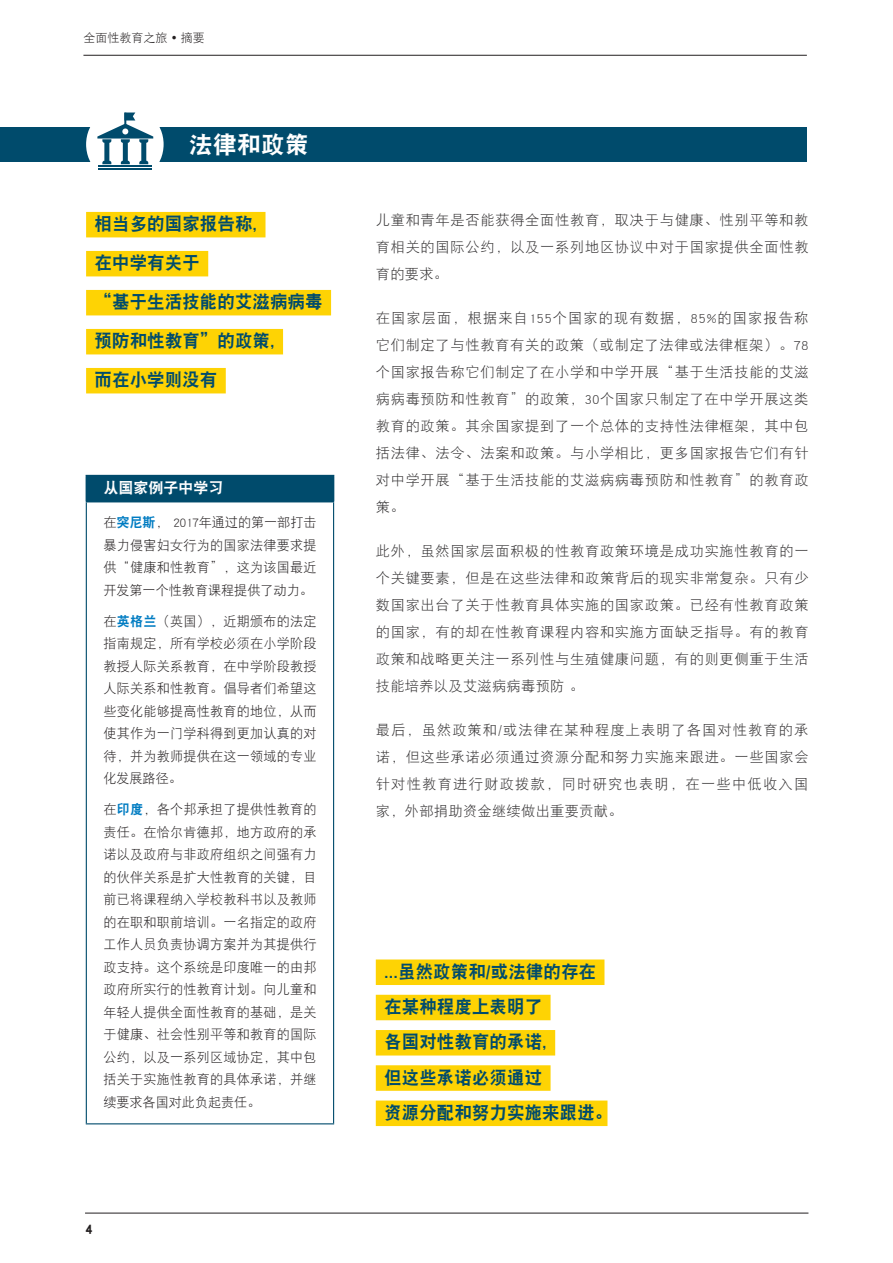
<style>
.page{position:relative;width:893px;height:1263px;background:#fff}
.page>*{position:absolute;margin:0;border:0;box-sizing:border-box;transform-origin:0 0}
.Titre{font:24px "DFP Hei W9";color:#fff}
.t1{font:18px "DFP Hei W9";letter-spacing:.005em;color:#004b6c}
.BOX_2_Head{font:15px "DFP Hei W9";color:#fff}
.t2{font:15px "DFP Hei W9";color:#231f20}
.TEXTE{font:14.25px/27px "DFP Hei W3";letter-spacing:.05em;color:#312f30;text-align:justify}
.BOX_2_text{font:13.5px/22.5px "DFP Hei W3";letter-spacing:.02em;color:#231f20;text-align:justify}
.t3{font:12px "DFP Hei W3";color:#231f20}
.s1{font-family:"DFP Hei W9";color:#007cc2}
</style>
<div class="page">
<hr style="left:83px;top:55px;width:724px;height:1px;background:#231f20">
<hr style="left:85px;top:1213px;width:723px;height:1px;background:#231f20">
<div style="left:0;top:127px;width:807px;height:34px;background:#004b6c"></div>
<div style="left:86px;top:106px;width:78px;height:77px;background:#fff;border-radius:50%"></div>
<hr style="left:98px;top:165px;width:54px;height:2px;background:#004b6c">
<hr style="left:98px;top:168px;width:54px;height:2px;background:#004b6c">
<svg style="left:97px;top:113px;width:56px;height:51px"></svg>
<div style="left:86px;top:476px;width:248px;height:26px;background:#004b6c"></div>
<hr style="left:86px;top:502px;width:1px;height:621px;background:#004b6c">
<hr style="left:333px;top:502px;width:1px;height:621px;background:#004b6c">
<hr style="left:86px;top:1123px;width:248px;height:1px;background:#004b6c">
<hr style="left:86px;top:475px;width:248px;height:1px;background:#004b6c">
<div style="left:376px;top:959px;width:228px;height:26px;background:#fed304"></div>
<div style="left:376px;top:995px;width:175px;height:25px;background:#fed304"></div>
<div style="left:376px;top:1030px;width:179px;height:25px;background:#fed304"></div>
<div style="left:376px;top:1065px;width:175px;height:26px;background:#fed304"></div>
<div style="left:376px;top:1100px;width:231px;height:26px;background:#fed304"></div>
<div style="left:86px;top:212px;width:179px;height:25px;background:#fed304"></div>
<div style="left:86px;top:251px;width:122px;height:25px;background:#fed304"></div>
<div style="left:86px;top:290px;width:245px;height:25px;background:#fed304"></div>
<div style="left:86px;top:329px;width:197px;height:25px;background:#fed304"></div>
<div style="left:86px;top:368px;width:140px;height:25px;background:#fed304"></div>
<p class="t3" style="left:83px;top:32px;width:123px">全面性教育之旅 • 摘要</p>
<p class="Titre" style="left:189px;top:132px;width:121px">法律和政策</p>
<p class="t1" style="left:95px;top:215px;width:164px">相当多的国家报告称,</p>
<p class="t1" style="left:95px;top:254px;width:107px">在中学有关于</p>
<p class="t1" style="left:95px;top:293px;width:230px">“基于生活技能的艾滋病病毒</p>
<p class="t1" style="left:95px;top:332px;width:182px">预防和性教育”的政策,</p>
<p class="t1" style="left:95px;top:371px;width:124px">而在小学则没有</p>
<p class="BOX_2_Head" style="left:103px;top:480px;width:121px">从国家例子中学习</p>
<p class="BOX_2_text" style="left:103px;top:511px;width:215px">在<span class="s1">突尼斯</span>， 2017年通过的第一部打击暴力侵害妇女行为的国家法律要求提供“健康和性教育”，这为该国最近开发第一个性教育课程提供了动力。</p>
<p class="BOX_2_text" style="left:103px;top:610px;width:215px">在<span class="s1">英格兰</span>（英国），近期颁布的法定指南规定，所有学校必须在小学阶段教授人际关系教育，在中学阶段教授人际关系和性教育。倡导者们希望这些变化能够提高性教育的地位，从而使其作为一门学科得到更加认真的对待，并为教师提供在这一领域的专业化发展路径。</p>
<p class="BOX_2_text" style="left:103px;top:798px;width:215px">在<span class="s1">印度</span>，各个邦承担了提供性教育的责任。在恰尔肯德邦，地方政府的承诺以及政府与非政府组织之间强有力的伙伴关系是扩大性教育的关键，目前已将课程纳入学校教科书以及教师的在职和职前培训。一名指定的政府工作人员负责协调方案并为其提供行政支持。这个系统是印度唯一的由邦政府所实行的性教育计划。向儿童和年轻人提供全面性教育的基础，是关于健康、社会性别平等和教育的国际公约，以及一系列区域协定，其中包括关于实施性教育的具体承诺，并继续要求各国对此负起责任。</p>
<p class="t2" style="left:85px;top:1221px;width:9px">4</p>
<p class="TEXTE" style="left:376px;top:206px;width:434px">儿童和青年是否能获得全面性教育，取决于与健康、性别平等和教育相关的国际公约，以及一系列地区协议中对于国家提供全面性教育的要求。</p>
<p class="TEXTE" style="left:376px;top:304px;width:434px">在国家层面，根据来自155个国家的现有数据，85%的国家报告称它们制定了与性教育有关的政策（或制定了法律或法律框架）。78个国家报告称它们制定了在小学和中学开展“基于生活技能的艾滋病病毒预防和性教育”的政策，30个国家只制定了在中学开展这类教育的政策。其余国家提到了一个总体的支持性法律框架，其中包括法律、法令、法案和政策。与小学相比，更多国家报告它们有针对中学开展“基于生活技能的艾滋病病毒预防和性教育”的教育政策。</p>
<p class="TEXTE" style="left:376px;top:537px;width:434px">此外，虽然国家层面积极的性教育政策环境是成功实施性教育的一个关键要素，但是在这些法律和政策背后的现实非常复杂。只有少数国家出台了关于性教育具体实施的国家政策。已经有性教育政策的国家，有的却在性教育课程内容和实施方面缺乏指导。有的教育政策和战略更关注一系列性与生殖健康问题，有的则更侧重于生活技能培养以及艾滋病病毒预防 。</p>
<p class="TEXTE" style="left:376px;top:716px;width:434px">最后，虽然政策和/或法律在某种程度上表明了各国对性教育的承诺，但这些承诺必须通过资源分配和努力实施来跟进。一些国家会针对性教育进行财政拨款，同时研究也表明，在一些中低收入国家，外部捐助资金继续做出重要贡献。</p>
<p class="t1" style="left:384px;top:962px;width:213px">...虽然政策和/或法律的存在</p>
<p class="t1" style="left:384px;top:997px;width:159px">在某种程度上表明了</p>
<p class="t1" style="left:384px;top:1033px;width:164px">各国对性教育的承诺,</p>
<p class="t1" style="left:384px;top:1068px;width:159px">但这些承诺必须通过</p>
<p class="t1" style="left:384px;top:1103px;width:230px">资源分配和努力实施来跟进。</p>
</div>
